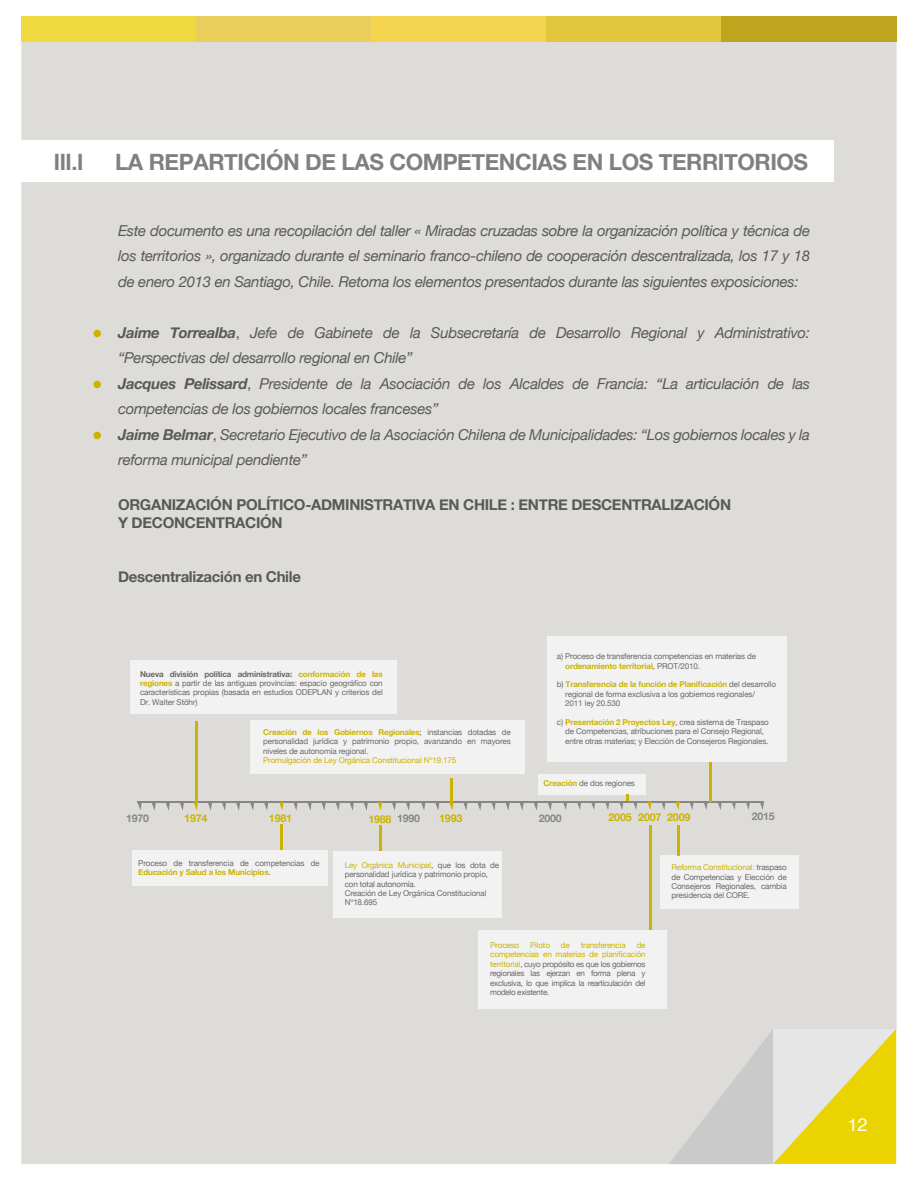
<style>
.page{position:relative;width:918px;height:1188px;background:#fff}
.page>*{position:absolute;margin:0;border:0;box-sizing:border-box;transform-origin:0 0}
.t1{font:700 22.5px "Helvetica Neue";letter-spacing:-.02em;color:#808080}
.t2{font:700 22.5px "Helvetica";color:#808080}
.t3{font:18px "Helvetica";color:#fff}
.t4{font:italic 15px/25.5px "Helvetica Neue";letter-spacing:-.02em;color:#5a595a;text-align:justify}
.t5{font:700 15px/18px "Helvetica Neue";letter-spacing:-.02em;color:#5a595a}
.t6{font:700 10.8px "Helvetica Neue";letter-spacing:-.02em;color:#ccb300}
.t7{font:700 10.5px "Helvetica Neue";letter-spacing:-.02em;color:#878787}
.t8{font:8.1px/9.4px "Helvetica Neue";letter-spacing:-.02em;color:#686868}
.t9{font:8.1px "Helvetica Neue";letter-spacing:-.02em;color:#ccb300}
.s1{font-weight:700}
.s2{font-style:normal}
.s3{font-weight:700;color:#ccb300}
.s4{font-size:10.5px;color:#878787}
.s5{color:#ccb300}
</style>
<div class="page">
<div style="left:21px;top:42px;width:876px;height:1122px;background:#dedcd9"></div>
<div style="left:21px;top:17px;width:175px;height:25px;background:#efd941"></div>
<div style="left:196px;top:17px;width:175px;height:25px;background:#eace5c"></div>
<div style="left:371px;top:17px;width:176px;height:25px;background:#f4d44e"></div>
<div style="left:547px;top:17px;width:175px;height:25px;background:#e2c63b"></div>
<div style="left:722px;top:17px;width:175px;height:25px;background:#bfa41d"></div>
<svg style="left:669px;top:1029px;width:227px;height:135px;background:#dfd89e"></svg>
<div style="left:93px;top:330px;width:8px;height:7px;background:#ccb300;border-radius:50%"></div>
<div style="left:93px;top:381px;width:8px;height:7px;background:#ccb300;border-radius:50%"></div>
<div style="left:93px;top:432px;width:8px;height:7px;background:#ccb300;border-radius:50%"></div>
<hr style="left:137px;top:801px;width:627px;height:1px;background:#878787">
<svg style="left:264px;top:802px;width:4px;height:9px"></svg>
<svg style="left:250px;top:802px;width:4px;height:9px"></svg>
<svg style="left:236px;top:802px;width:4px;height:9px"></svg>
<svg style="left:222px;top:802px;width:4px;height:9px"></svg>
<svg style="left:208px;top:802px;width:4px;height:9px"></svg>
<svg style="left:194px;top:802px;width:4px;height:9px"></svg>
<svg style="left:180px;top:802px;width:4px;height:9px"></svg>
<svg style="left:166px;top:802px;width:4px;height:9px"></svg>
<svg style="left:152px;top:802px;width:4px;height:9px"></svg>
<svg style="left:138px;top:802px;width:4px;height:9px"></svg>
<svg style="left:406px;top:802px;width:4px;height:9px"></svg>
<svg style="left:392px;top:802px;width:4px;height:9px"></svg>
<svg style="left:378px;top:802px;width:4px;height:9px"></svg>
<svg style="left:364px;top:802px;width:4px;height:9px"></svg>
<svg style="left:350px;top:802px;width:4px;height:9px"></svg>
<svg style="left:336px;top:802px;width:4px;height:9px"></svg>
<svg style="left:321px;top:802px;width:5px;height:9px"></svg>
<svg style="left:307px;top:802px;width:5px;height:9px"></svg>
<svg style="left:293px;top:802px;width:5px;height:9px"></svg>
<svg style="left:279px;top:802px;width:5px;height:9px"></svg>
<svg style="left:548px;top:802px;width:4px;height:9px"></svg>
<svg style="left:534px;top:802px;width:4px;height:9px"></svg>
<svg style="left:520px;top:802px;width:4px;height:9px"></svg>
<svg style="left:505px;top:802px;width:5px;height:9px"></svg>
<svg style="left:491px;top:802px;width:5px;height:9px"></svg>
<svg style="left:477px;top:802px;width:5px;height:9px"></svg>
<svg style="left:463px;top:802px;width:5px;height:9px"></svg>
<svg style="left:449px;top:802px;width:4px;height:9px"></svg>
<svg style="left:435px;top:802px;width:4px;height:9px"></svg>
<svg style="left:421px;top:802px;width:4px;height:9px"></svg>
<svg style="left:689px;top:802px;width:5px;height:8px"></svg>
<svg style="left:675px;top:802px;width:5px;height:8px"></svg>
<svg style="left:661px;top:802px;width:5px;height:8px"></svg>
<svg style="left:647px;top:802px;width:4px;height:8px"></svg>
<svg style="left:605px;top:802px;width:4px;height:8px"></svg>
<svg style="left:591px;top:802px;width:4px;height:8px"></svg>
<svg style="left:577px;top:802px;width:4px;height:8px"></svg>
<svg style="left:563px;top:802px;width:4px;height:8px"></svg>
<svg style="left:760px;top:802px;width:4px;height:8px"></svg>
<svg style="left:746px;top:802px;width:4px;height:8px"></svg>
<svg style="left:732px;top:802px;width:4px;height:8px"></svg>
<svg style="left:718px;top:802px;width:4px;height:8px"></svg>
<svg style="left:704px;top:802px;width:4px;height:8px"></svg>
<div style="left:132px;top:850px;width:195px;height:36px;background:#f2f2f2"></div>
<div style="left:334px;top:851px;width:168px;height:67px;background:#f2f2f2"></div>
<div style="left:479px;top:930px;width:188px;height:79px;background:#f2f2f2"></div>
<div style="left:661px;top:855px;width:138px;height:54px;background:#f2f2f2"></div>
<div style="left:131px;top:661px;width:266px;height:53px;background:#f2f2f2"></div>
<div style="left:250px;top:721px;width:274px;height:53px;background:#f2f2f2"></div>
<div style="left:548px;top:636px;width:239px;height:125px;background:#f2f2f2"></div>
<div style="left:538px;top:774px;width:108px;height:20px;background:#f2f2f2"></div>
<hr style="left:195px;top:722px;width:2px;height:81px;background:#ccb300">
<hr style="left:281px;top:824px;width:2px;height:26px;background:#ccb300">
<hr style="left:380px;top:825px;width:2px;height:26px;background:#ccb300">
<hr style="left:451px;top:779px;width:2px;height:25px;background:#ccb300">
<hr style="left:649px;top:825px;width:3px;height:105px;background:#ccb300">
<hr style="left:678px;top:825px;width:2px;height:30px;background:#ccb300">
<svg style="left:619px;top:794px;width:18px;height:16px"></svg>
<hr style="left:709px;top:762px;width:3px;height:39px;background:#ccb300">
<div style="left:19px;top:140px;width:815px;height:41px;background:#fff"></div>
<h1 class="t2" style="left:54px;top:144px;width:31px">III.I</h1>
<h1 class="t1" style="left:115px;top:144px;width:695px">LA REPARTICIÓN DE LAS COMPETENCIAS EN LOS TERRITORIOS</h1>
<p class="t4" style="left:118px;top:219px;width:694px">Este documento es una recopilación del taller « Miradas cruzadas sobre la organización política y técnica de los territorios », organizado durante el seminario franco-chileno de cooperación descentralizada, los 17 y 18 de enero 2013 en Santiago, Chile. Retoma los elementos presentados durante las siguientes exposiciones:</p>
<p class="t4" style="left:118px;top:321px;width:694px;text-align:left"><span class="s1">Jaime Torrealba</span><span class="s2">,</span> Jefe de Gabinete de la Subsecretaría de Desarrollo Regional y Administrativo: “Perspectivas del desarrollo regional en Chile”<br><span class="s1">Jacques Pelissard</span><span class="s2">,</span> Presidente de la Asociación de los Alcaldes de Francia: “La articulación de las competencias de los gobiernos locales franceses”<br><span class="s1">Jaime Belmar</span><span class="s2">,</span> Secretario Ejecutivo de la Asociación Chilena de Municipalidades: “Los gobiernos locales y la reforma municipal pendiente”</p>
<h3 class="t5" style="left:118px;top:496px;width:615px">ORGANIZACIÓN POLÍTICO-ADMINISTRATIVA EN CHILE : ENTRE DESCENTRALIZACIÓN<br>Y DECONCENTRACIÓN</h3>
<h3 class="t5" style="left:118px;top:568px;width:184px">Descentralización en Chile</h3>
<p class="t8" style="left:140px;top:670px;width:244px;text-align:justify"><span class="s1">Nueva división política administrativa:</span> <span class="s3">conformación de las regiones</span> a partir de las antiguas provincias: espacio geográfico con características propias (basada en estudios ODEPLAN y criterios del Dr. Walter Stöhr)</p>
<p class="t8" style="left:263px;top:728px;width:249px;text-align:justify"><span class="s3">Creación de los Gobiernos Regionales</span>; instancias dotadas de personalidad jurídica y patrimonio propio, avanzando en mayores niveles de autonomía regional.</p>
<p class="t9" style="left:263px;top:754px;width:195px">Promulgación de Ley Orgánica Constitucional Nº19.175</p>
<p class="t8" style="left:565px;top:652px;width:192px;text-indent:-8px">a) Proceso de transferencia competencias en materias de <span class="s3">ordenamiento territorial</span>, PROT/2010.</p>
<p class="t8" style="left:565px;top:680px;width:212px;text-indent:-8px">b) <span class="s3">Transferencia de la función de Planificación</span> del desarrollo regional de forma exclusiva a los gobiernos regionales/<br>2011 ley 20.530</p>
<p class="t8" style="left:565px;top:718px;width:205px;text-indent:-8px">c) <span class="s3">Presentación 2 Proyectos Ley</span>, crea sistema de Traspaso de Competencias, atribuciones para el Consejo Regional, entre otras materias; y Elección de Consejeros Regionales.</p>
<p class="t8" style="left:544px;top:779px;width:93px"><span class="s3">Creación</span> de dos regiones</p>
<p class="t7" style="left:126px;top:810px;width:24px">1970</p>
<h3 class="t6" style="left:184px;top:810px;width:25px">1974</h3>
<h3 class="t6" style="left:269px;top:810px;width:25px">1981</h3>
<h3 class="t6" style="left:368px;top:810px;width:53px">1988 <span class="s4">1990</span></h3>
<h3 class="t6" style="left:439px;top:810px;width:25px">1993</h3>
<p class="t7" style="left:539px;top:810px;width:24px">2000</p>
<h3 class="t6" style="left:608px;top:809px;width:83px">2005 2007 2009</h3>
<p class="t7" style="left:752px;top:808px;width:24px">2015</p>
<p class="t8" style="left:138px;top:858px;width:183px">Proceso de transferencia de competencias de<br><span class="s3">Educación y Salud a los Municipios</span>.</p>
<p class="t8" style="left:345px;top:861px;width:156px"><span class="s5">Ley Orgánica Municipal</span>, que los dota de personalidad jurídica y patrimonio propio, con total autonomía.<br>Creación de Ley Orgánica Constitucional<br>Nº18.695</p>
<p class="t9" style="left:490px;top:939px;width:30px">Proceso</p>
<p class="t9" style="left:530px;top:939px;width:21px">Piloto</p>
<p class="t9" style="left:561px;top:939px;width:10px">de</p>
<p class="t9" style="left:581px;top:939px;width:46px">transferencia</p>
<p class="t8" style="left:672px;top:863px;width:117px;text-align:justify"><span class="s5">Reforma Constitucional:</span> traspaso de Competencias y Elección de Consejeros Regionales, cambia presidencia del CORE.</p>
<p class="t8" style="left:490px;top:941px;width:157px;text-align:justify;text-indent:146px"><span class="s5">de competencias en materias de planificación territorial</span>, cuyo propósito es que los gobiernos regionales las ejerzan en forma plena y exclusiva, lo que implica la rearticulación del modelo existente.</p>
<h2 class="t3" style="left:848px;top:1111px;width:21px">12</h2>
</div>
